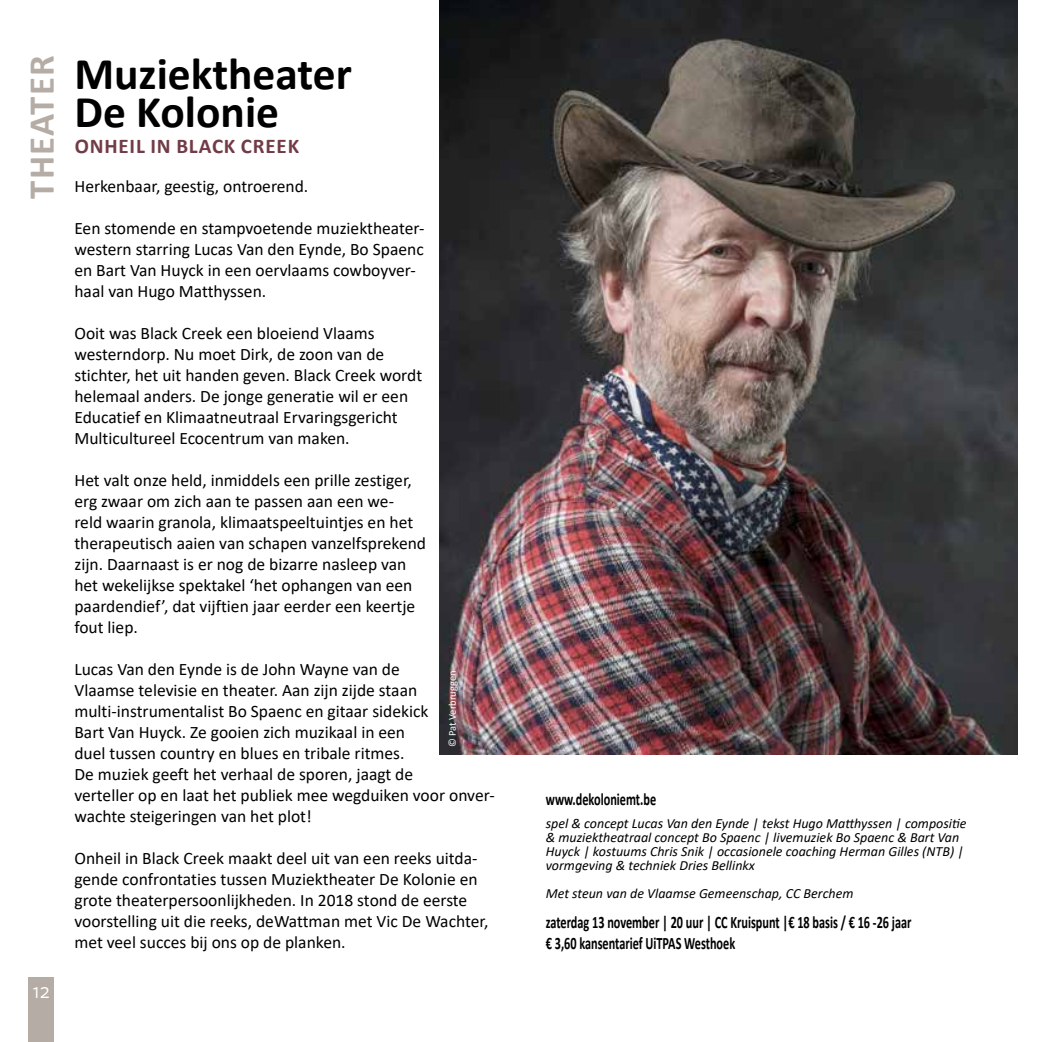
<style>
.page{position:relative;width:1042px;height:1042px;background:#fff}
.page>*{position:absolute;margin:0;border:0;box-sizing:border-box;transform-origin:0 0}
.t1{font:700 45.5px/38.5px "Calibri";color:#000}
.t2{font:700 36.75px "Calibri";letter-spacing:.04em;color:#b5ada5}
.t3{font:22.75px "Freight Sans Pro";color:#fff}
.t4{font:700 21px "Calibri";letter-spacing:.04em;color:#713b47}
.t5{font:17.5px/21px "Calibri";color:#000}
.t6{font:700 17.5px/21px "Calibri";color:#000;scale:.7 1}
.t7{font:italic 14px/14px "Calibri";color:#000}
.t8{font:10.5px "Calibri";color:#fff}
</style>
<div class="page">
<div style="left:28px;top:977px;width:26px;height:65px;background:#b5ada5"></div>
<img style="left:440px;top:0;width:577px;height:754px">
<h2 class="t2" style="left:16px;top:199px;width:145px;rotate:-90deg">THEATER</h2>
<h1 class="t1" style="left:74px;top:54px;width:279px">Muziektheater<br>De Kolonie</h1>
<p class="t4" style="left:75px;top:132px;width:226px">ONHEIL IN BLACK CREEK</p>
<p class="t5" style="left:74px;top:175px;width:235px">Herkenbaar, geestig, ontroerend.</p>
<p class="t5" style="left:74px;top:217px;width:352px">Een stomende en stampvoetende muziektheater&shy;western starring Lucas Van den Eynde, Bo Spaenc en Bart Van Huyck in een oervlaams cowboyver&shy;haal van Hugo Matthyssen.</p>
<p class="t5" style="left:74px;top:322px;width:349px">Ooit was Black Creek een bloeiend Vlaams westerndorp. Nu moet Dirk, de zoon van de stichter, het uit handen geven. Black Creek wordt helemaal anders. De jonge generatie wil er een Educatief en Klimaatneutraal Ervaringsgericht Multicultureel Ecocentrum van maken.</p>
<p class="t5" style="left:74px;top:469px;width:353px">Het valt onze held, inmiddels een prille zestiger, erg zwaar om zich aan te passen aan een we&shy;reld waarin granola, klimaatspeeltuintjes en het therapeutisch aaien van schapen vanzelfsprekend zijn. Daarnaast is er nog de bizarre nasleep van het wekelijkse spektakel ‘het ophangen van een paardendief’, dat vijftien jaar eerder een keertje fout liep.</p>
<p class="t5" style="left:74px;top:658px;width:422px">Lucas Van den Eynde is de John Wayne van de<br>Vlaamse televisie en theater. Aan zijn zijde staan multi-instrumentalist Bo Spaenc en gitaar sidekick<br>Bart Van Huyck. Ze gooien zich muzikaal in een<br>duel tussen country en blues en tribale ritmes.<br>De muziek geeft het verhaal de sporen, jaagt de<br>verteller op en laat het publiek mee wegduiken voor onver&shy;wachte steigeringen van het plot!</p>
<p class="t5" style="left:74px;top:847px;width:415px">Onheil in Black Creek maakt deel uit van een reeks uitda&shy;gende confrontaties tussen Muziektheater De Kolonie en grote theaterpersoonlijkheden. In 2018 stond de eerste voorstelling uit die reeks, deWattman met Vic De Wachter, met veel succes bij ons op de planken.</p>
<p class="t8" style="left:445px;top:747px;width:78px;rotate:-90deg">© Pat Verbruggen</p>
<h3 class="t3" style="left:32px;top:975px;width:19px">12</h3>
<p class="t6" style="left:546px;top:789px;width:159px">www.dekoloniemt.be</p>
<p class="t7" style="left:546px;top:816px;width:422px">spel &amp; concept Lucas Van den Eynde | tekst Hugo Matthyssen | compositie &amp; muziektheatraal concept Bo Spaenc | livemuziek Bo Spaenc &amp; Bart Van Huyck | kostuums Chris Snik | occasionele coaching Herman Gilles (NTB) | vormgeving &amp; techniek Dries Bellinkx</p>
<p class="t7" style="left:546px;top:886px;width:309px">Met steun van de Vlaamse Gemeenschap, CC Berchem</p>
<p class="t6" style="left:546px;top:911px;width:524px">zaterdag 13 november | 20 uur | CC Kruispunt |€ 18 basis / € 16 -26 jaar € 3,60 kansentarief UiTPAS Westhoek</p>
</div>
